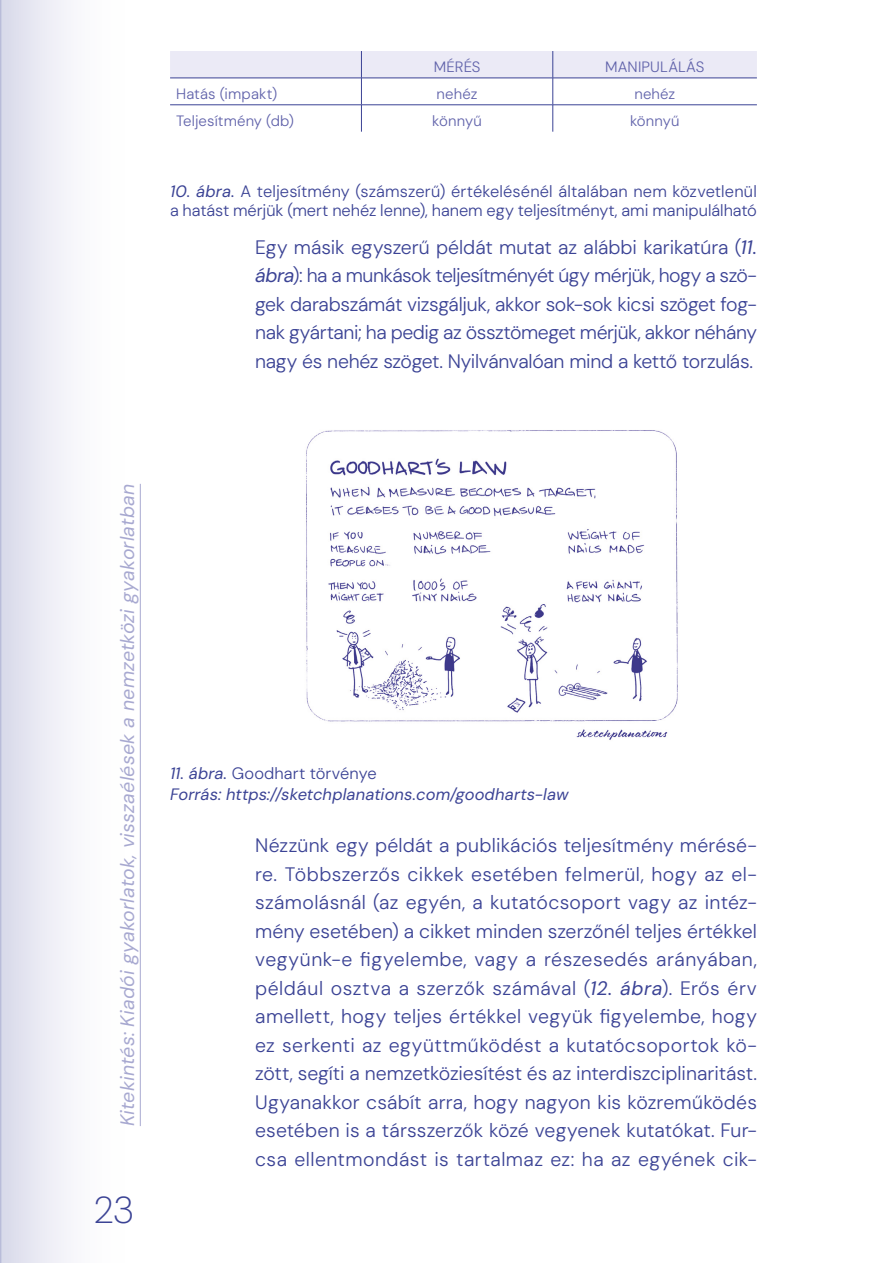
<style>
.page{position:relative;width:893px;height:1263px;background:#fff}
.page>*{position:absolute;margin:0;border:0;box-sizing:border-box;transform-origin:0 0}
.t1{font:200 37.5px "DM Sans 18 pt";color:#3b4395}
.t2{font:300 19.5px/28.5px "DM Sans 18 pt";letter-spacing:-.005em;color:#3b4395;text-align:justify}
.t3{font:italic 19.5px "DM Sans 18 pt";letter-spacing:.005em;color:#6062aa}
.t4{font:300 16.5px/19.8px "DM Sans 18 pt";color:#3b4395}
.t5{font:italic 16.5px/21.6px "DM Sans 18 pt";letter-spacing:.005em;color:#3b4395}
.t6{font:300 15px "DM Sans 18 pt";letter-spacing:.01em;color:#6062aa}
.s1{font-weight:400;font-style:italic}
.s2{font-weight:300;font-style:normal}
</style>
<div class="page">
<div style="left:0;top:0;width:134px;height:1263px;background:linear-gradient(to right,#ddddec,#fff)"></div>
<svg style="left:0;top:0;width:1px;height:1263px"></svg>
<hr style="left:140px;top:484px;width:1px;height:642px;background:#6062aa">
<svg style="left:170px;top:51px;width:587px;height:81px"></svg>
<img style="left:306px;top:430px;width:372px;height:310px">
<p class="t6" style="left:434px;top:57px;width:48px">MÉRÉS</p>
<p class="t6" style="left:605px;top:57px;width:101px">MANIPULÁLÁS</p>
<p class="t6" style="left:176px;top:84px;width:103px">Hatás (impakt)</p>
<p class="t6" style="left:437px;top:84px;width:42px">nehéz</p>
<p class="t6" style="left:634px;top:84px;width:42px">nehéz</p>
<p class="t6" style="left:176px;top:111px;width:119px">Teljesítmény (db)</p>
<p class="t6" style="left:432px;top:111px;width:51px">könnyű</p>
<p class="t6" style="left:630px;top:111px;width:51px">könnyű</p>
<p class="t4" style="left:170px;top:181px;width:588px"><span class="s1">10. ábra.</span> A teljesítmény (számszerű) értékelésénél általában nem közvetlenül a hatást mérjük (mert nehéz lenne), hanem egy teljesítményt, ami manipulálható</p>
<p class="t2" style="left:255px;top:232px;width:503px">Egy másik egyszerű példát mutat az alábbi karikatúra (<span class="s1">11. ábra</span>): ha a munkások teljesítményét úgy mérjük, hogy a szö&shy;gek darabszámát vizsgáljuk, akkor sok-sok kicsi szöget fog&shy;nak gyártani; ha pedig az össztömeget mérjük, akkor néhány nagy és nehéz szöget. Nyilvánvalóan mind a kettő torzulás.</p>
<p class="t3" style="left:115px;top:1126px;width:644px;rotate:-90deg">Kitekintés: Kiadói gyakorlatok, visszaélések a nemzetközi gyakorlatban</p>
<h1 class="t1" style="left:93px;top:1187px;width:43px">23</h1>
<p class="t5" style="left:170px;top:762px;width:400px">11. ábra. <span class="s2">Goodhart törvénye<br></span>Forrás: https://sketchplanations.com/goodharts-law</p>
<p class="t2" style="left:255px;top:831px;width:503px">Nézzünk egy példát a publikációs teljesítmény mérésé&shy;re. Többszerzős cikkek esetében felmerül, hogy az el&shy;számolásnál (az egyén, a kutatócsoport vagy az intéz&shy;mény esetében) a cikket minden szerzőnél teljes értékkel vegyünk-e figyelembe, vagy a részesedés arányában, például osztva a szerzők számával (<span class="s1">12. ábra</span>). Erős érv amellett, hogy teljes értékkel vegyük figyelembe, hogy ez serkenti az együttműködést a kutatócsoportok kö&shy;zött, segíti a nemzetköziesítést és az interdiszciplinaritást.<br>Ugyanakkor csábít arra, hogy nagyon kis közreműködés esetében is a társszerzők közé vegyenek kutatókat. Fur&shy;csa ellentmondást is tartalmaz ez: ha az egyének cik-</p>
</div>
